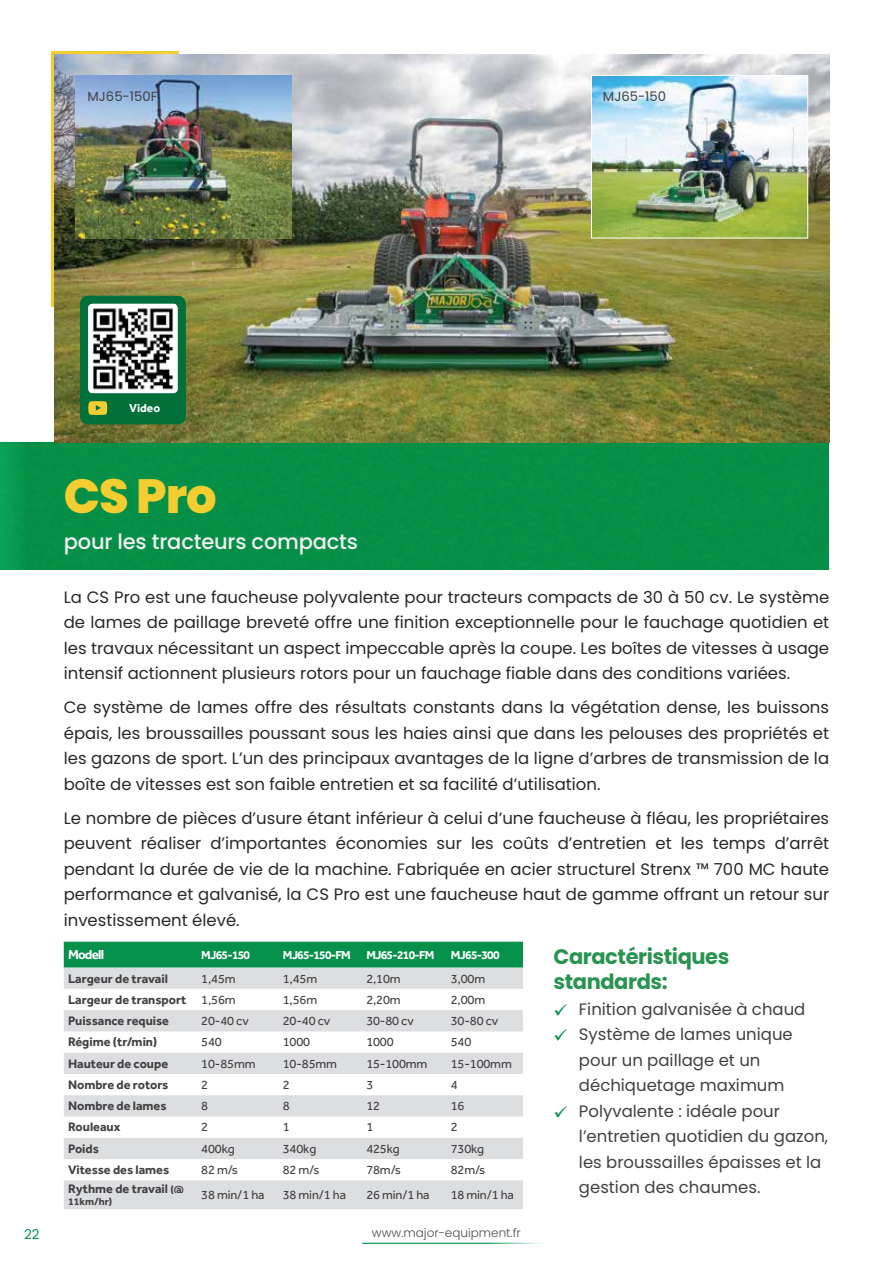
<style>
.page{position:relative;width:893px;height:1263px;background:#fff}
.page>*{position:absolute;margin:0;border:0;box-sizing:border-box;transform-origin:0 0}
.t1{font:800 48px "Poppins";color:#f4ce30}
.t2{font:700 21px/25.5px "Poppins";letter-spacing:-.02em;color:#289450}
.t3{font:500 21px "Poppins";letter-spacing:-.01em;color:#f1f1f2}
.t4{font:16.5px/25.5px "Poppins";color:#292829;text-align:justify}
.t5{font:16.5px/25.5px "Poppins";color:#414042}
.t6{font:700 13.5px "Effra";letter-spacing:-.06em;color:#fff}
.t7{font:13.5px "Poppins";color:#05914a}
.t8{font:13.2px "Poppins";color:#414042}
.t9{font:12.75px "Effra";letter-spacing:-.01em;color:#414042}
.t10{font:700 12.75px "Effra";color:#414042}
.t11{font:700 12px "Effra";letter-spacing:-.06em;color:#fff}
.t12{font:300 12px "Poppins";color:#4d4d4f}
.t13{font:700 10.5px "Effra";color:#414042}
.s1{font-weight:400}
.s2{font-size:10.5px}
</style>
<div class="page">
<hr style="left:362px;top:1243px;width:191px;height:1px;background:#05914a">
<div style="left:51px;top:51px;width:128px;height:255px;background:#f4ce30"></div>
<div style="left:43px;top:442px;width:786px;height:127px;background:#068f46"></div>
<div style="left:0;top:442px;width:43px;height:127px;background:linear-gradient(to right,#0aa157,#048942)"></div>
<div style="left:64px;top:942px;width:459px;height:26px;background:#05914a"></div>
<svg style="left:64px;top:968px;width:459px;height:241px;fill:#dddedf"></svg>
<img style="left:54px;top:54px;width:775px;height:388px">
<div style="left:80px;top:296px;width:106px;height:128px;background:#006f3a;border-radius:9px"></div>
<svg style="left:88px;top:401px;width:19px;height:14px"></svg>
<img style="left:88px;top:304px;width:90px;height:89px">
<img style="left:593px;top:77px;width:213px;height:159px">
<div style="left:591px;top:75px;width:217px;height:163px;border:1px solid #fff"></div>
<img style="left:75px;top:75px;width:217px;height:163px">
<p class="t8" style="left:88px;top:89px;width:71px">MJ65-150F</p>
<p class="t8" style="left:603px;top:89px;width:65px">MJ65-150</p>
<p class="t11" style="left:129px;top:401px;width:33px">Video</p>
<h1 class="t1" style="left:64px;top:468px;width:155px">CS Pro</h1>
<p class="t3" style="left:64px;top:529px;width:296px">pour les tracteurs compacts</p>
<p class="t4" style="left:64px;top:584px;width:767px">La CS Pro est une faucheuse polyvalente pour tracteurs compacts de 30 à 50 cv. Le système de lames de paillage breveté offre une finition exceptionnelle pour le fauchage quotidien et les travaux nécessitant un aspect impeccable après la coupe. Les boîtes de vitesses à usage intensif actionnent plusieurs rotors pour un fauchage fiable dans des conditions variées.</p>
<p class="t4" style="left:64px;top:695px;width:767px">Ce système de lames offre des résultats constants dans la végétation dense, les buissons épais, les broussailles poussant sous les haies ainsi que dans les pelouses des propriétés et les gazons de sport. L’un des principaux avantages de la ligne d’arbres de transmission de la boîte de vitesses est son faible entretien et sa facilité d’utilisation.</p>
<p class="t4" style="left:64px;top:805px;width:767px">Le nombre de pièces d’usure étant inférieur à celui d’une faucheuse à fléau, les propriétaires peuvent réaliser d’importantes économies sur les coûts d’entretien et les temps d’arrêt pendant la durée de vie de la machine. Fabriquée en acier structurel Strenx ™ 700 MC haute performance et galvanisé, la CS Pro est une faucheuse haut de gamme offrant un retour sur investissement élevé.</p>
<p class="t2" style="left:553px;top:944px;width:178px">Caractéristiques standards:</p>
<p class="t5" style="left:579px;top:996px;width:251px">Finition galvanisée à chaud<br>Système de lames unique pour un paillage et un déchiquetage maximum<br>Polyvalente : idéale pour l’entretien quotidien du gazon, les broussailles épaisses et la gestion des chaumes.</p>
<p class="t6" style="left:68px;top:946px;width:38px">Modell</p>
<p class="t11" style="left:201px;top:947px;width:50px">MJ65-150</p>
<p class="t11" style="left:283px;top:947px;width:70px">MJ65-150-FM</p>
<p class="t11" style="left:366px;top:947px;width:70px">MJ65-210-FM</p>
<p class="t11" style="left:451px;top:947px;width:50px">MJ65-300</p>
<p class="t10" style="left:68px;top:970px;width:101px">Largeur de travail</p>
<p class="t9" style="left:201px;top:971px;width:36px">1,45m</p>
<p class="t9" style="left:283px;top:971px;width:36px">1,45m</p>
<p class="t9" style="left:366px;top:971px;width:36px">2,10m</p>
<p class="t9" style="left:451px;top:971px;width:36px">3,00m</p>
<p class="t10" style="left:68px;top:992px;width:169px">Largeur de transport <span class="s1">1,56m</span></p>
<p class="t9" style="left:283px;top:992px;width:36px">1,56m</p>
<p class="t9" style="left:366px;top:992px;width:36px">2,20m</p>
<p class="t9" style="left:451px;top:992px;width:36px">2,00m</p>
<p class="t10" style="left:68px;top:1013px;width:103px">Puissance requise</p>
<p class="t9" style="left:201px;top:1013px;width:49px">20-40 cv</p>
<p class="t9" style="left:283px;top:1013px;width:49px">20-40 cv</p>
<p class="t9" style="left:366px;top:1013px;width:49px">30-80 cv</p>
<p class="t9" style="left:451px;top:1013px;width:49px">30-80 cv</p>
<p class="t10" style="left:68px;top:1034px;width:91px">Régime (tr/min)</p>
<p class="t9" style="left:201px;top:1035px;width:22px">540</p>
<p class="t9" style="left:283px;top:1035px;width:29px">1000</p>
<p class="t9" style="left:366px;top:1035px;width:29px">1000</p>
<p class="t9" style="left:451px;top:1035px;width:22px">540</p>
<p class="t10" style="left:68px;top:1055px;width:102px">Hauteur de coupe</p>
<p class="t9" style="left:201px;top:1056px;width:56px">10-85mm</p>
<p class="t9" style="left:283px;top:1056px;width:56px">10-85mm</p>
<p class="t9" style="left:366px;top:1056px;width:63px">15-100mm</p>
<p class="t9" style="left:451px;top:1056px;width:63px">15-100mm</p>
<p class="t10" style="left:68px;top:1077px;width:102px">Nombre de rotors</p>
<p class="t9" style="left:201px;top:1077px;width:8px">2</p>
<p class="t9" style="left:283px;top:1077px;width:8px">2</p>
<p class="t9" style="left:366px;top:1077px;width:8px">3</p>
<p class="t9" style="left:451px;top:1077px;width:8px">4</p>
<p class="t10" style="left:68px;top:1098px;width:100px">Nombre de lames</p>
<p class="t9" style="left:201px;top:1098px;width:8px">8</p>
<p class="t9" style="left:283px;top:1098px;width:8px">8</p>
<p class="t9" style="left:366px;top:1098px;width:15px">12</p>
<p class="t9" style="left:451px;top:1098px;width:15px">16</p>
<p class="t10" style="left:68px;top:1119px;width:54px">Rouleaux</p>
<p class="t9" style="left:201px;top:1120px;width:8px">2</p>
<p class="t9" style="left:283px;top:1120px;width:8px">1</p>
<p class="t9" style="left:366px;top:1120px;width:8px">1</p>
<p class="t9" style="left:451px;top:1120px;width:8px">2</p>
<p class="t10" style="left:68px;top:1140px;width:32px">Poids</p>
<p class="t9" style="left:201px;top:1141px;width:35px">400kg</p>
<p class="t9" style="left:283px;top:1141px;width:35px">340kg</p>
<p class="t9" style="left:366px;top:1141px;width:35px">425kg</p>
<p class="t9" style="left:451px;top:1141px;width:35px">730kg</p>
<p class="t10" style="left:68px;top:1162px;width:103px">Vitesse des lames</p>
<p class="t9" style="left:201px;top:1162px;width:38px">82 m/s</p>
<p class="t9" style="left:283px;top:1162px;width:38px">82 m/s</p>
<p class="t9" style="left:366px;top:1162px;width:36px">78m/s</p>
<p class="t9" style="left:451px;top:1162px;width:36px">82m/s</p>
<p class="t10" style="left:68px;top:1181px;width:117px">Rythme de travail <span class="s2">(@</span></p>
<p class="t13" style="left:68px;top:1195px;width:46px">11km/hr)</p>
<p class="t9" style="left:201px;top:1187px;width:65px">38 min/1 ha</p>
<p class="t9" style="left:283px;top:1187px;width:65px">38 min/1 ha</p>
<p class="t9" style="left:366px;top:1187px;width:65px">26 min/1 ha</p>
<p class="t9" style="left:451px;top:1187px;width:65px">18 min/1 ha</p>
<p class="t7" style="left:24px;top:1226px;width:17px">22</p>
<p class="t12" style="left:372px;top:1226px;width:151px">www.major-equipment.fr</p>
</div>
